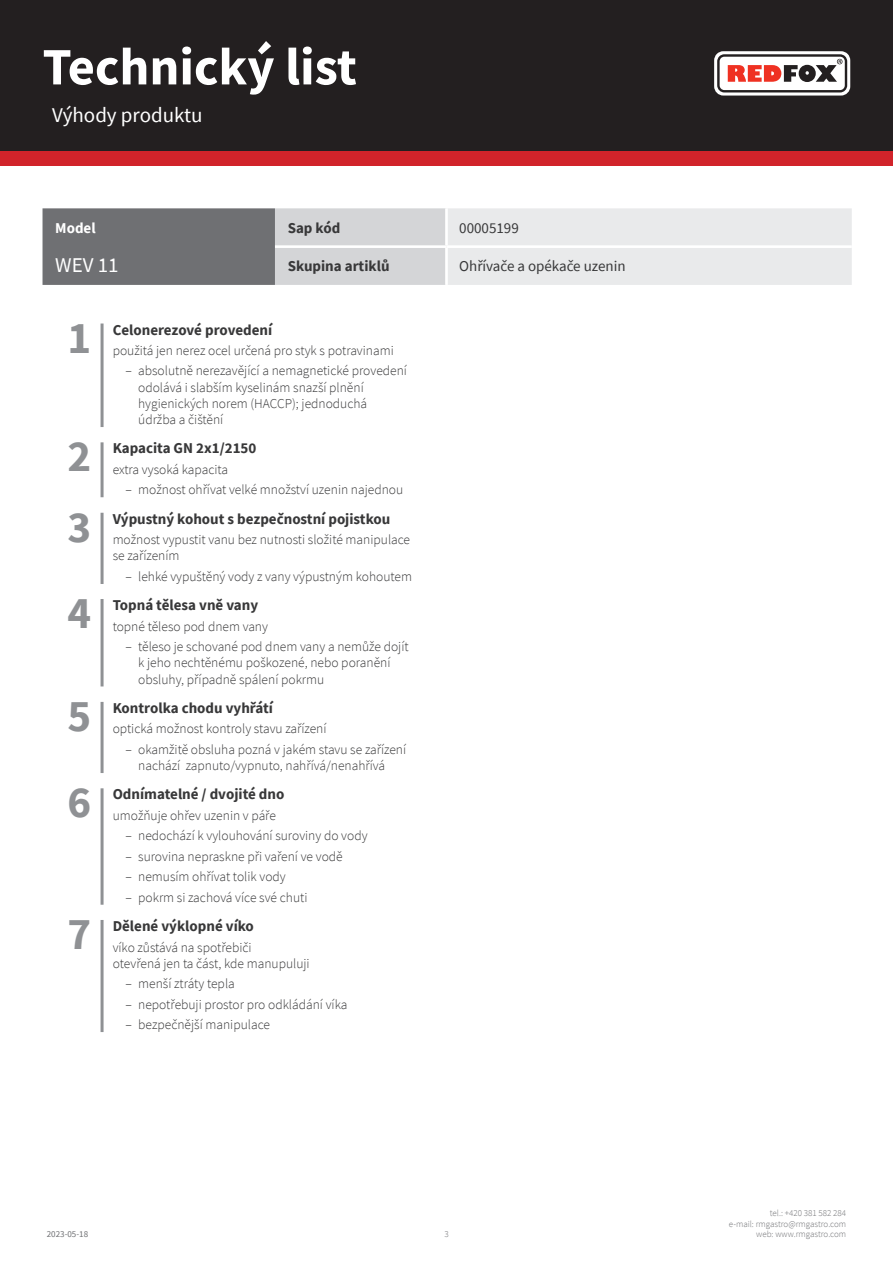
<style>
.page{position:relative;width:893px;height:1263px;background:#fff}
.page>*{position:absolute;margin:0;border:0;box-sizing:border-box;transform-origin:0 0}
.t1{font:700 52.5px "Source Sans Pro";color:#fff}
.TraitNr{font:700 45px "Source Sans Pro";color:#8f9194}
.kapitola{font:21px "Source Sans Pro";color:#fff}
.tabulka_-_headline{font:21px "Source Sans Pro";color:#fff}
.TraitParameter{font:700 15px "Source Sans Pro";color:#383839}
.tabulka_-_text{font:15px "Source Sans Pro";color:#383839}
.tabulka_-_text-2{font:700 15px "Source Sans Pro";color:#383839}
.tabulka_-_text-3{font:700 15px "Source Sans Pro";color:#fff}
.TraitAdventage{font:300 13.5px/16.2px "Source Sans Pro";color:#383839}
.t2{font:300 9px/10.8px "Source Sans Pro";color:#6f7073;text-align:right}
.t3{font:9px "Source Sans Pro";color:#6f7073}
</style>
<div class="page">
<div style="left:0;top:0;width:893px;height:166px;background:#d1232a"></div>
<div style="left:0;top:0;width:893px;height:151px;background:#231f20"></div>
<svg style="left:714px;top:51px;width:136px;height:45px"></svg>
<hr style="left:101px;top:323px;width:3px;height:104px;background:#8f9194">
<hr style="left:101px;top:442px;width:3px;height:55px;background:#8f9194">
<hr style="left:101px;top:512px;width:3px;height:72px;background:#8f9194">
<hr style="left:101px;top:599px;width:3px;height:88px;background:#8f9194">
<hr style="left:101px;top:702px;width:3px;height:71px;background:#8f9194">
<hr style="left:101px;top:788px;width:3px;height:117px;background:#8f9194">
<hr style="left:101px;top:920px;width:3px;height:112px;background:#8f9194">
<svg style="left:43px;top:208px;width:809px;height:77px;background:#c0c1c3"></svg>
<hr style="left:445px;top:208px;width:3px;height:37px;background:#fff">
<hr style="left:275px;top:245px;width:171px;height:3px;background:#fff">
<hr style="left:446px;top:245px;width:406px;height:3px;background:#fff">
<hr style="left:445px;top:248px;width:3px;height:37px;background:#fff">
<h1 class="t1" style="left:43px;top:31px;width:316px">Technický list</h1>
<p class="kapitola" style="left:52px;top:101px;width:152px">Výhody produktu</p>
<p class="tabulka_-_text-3" style="left:55px;top:218px;width:42px">Model</p>
<p class="tabulka_-_text-2" style="left:288px;top:218px;width:54px">Sap kód</p>
<p class="tabulka_-_text" style="left:459px;top:219px;width:61px">00005199</p>
<p class="tabulka_-_headline" style="left:55px;top:251px;width:65px">WEV 11</p>
<p class="tabulka_-_text-2" style="left:288px;top:256px;width:103px">Skupina artiklů</p>
<p class="tabulka_-_text" style="left:459px;top:257px;width:168px">Ohřívače a opékače uzenin</p>
<p class="TraitNr" style="left:68px;top:307px;width:25px">1</p>
<p class="TraitParameter" style="left:113px;top:319px;width:161px">Celonerezové provedení</p>
<p class="TraitAdventage" style="left:113px;top:342px;width:283px">použitá jen nerez ocel určená pro styk s potravinami</p>
<p class="TraitAdventage" style="left:138px;top:363px;width:270px;text-indent:-13px">– absolutně nerezavějící a nemagnetické provedení odolává i slabším kyselinám snazší plnění hygienických norem (HACCP); jednoduchá údržba a čištění</p>
<p class="TraitNr" style="left:68px;top:426px;width:25px">2</p>
<p class="TraitParameter" style="left:113px;top:438px;width:145px">Kapacita GN 2x1/2150</p>
<p class="TraitAdventage" style="left:113px;top:461px;width:117px">extra vysoká kapacita</p>
<p class="TraitAdventage" style="left:125px;top:482px;width:279px">– možnost ohřívat velké množství uzenin najednou</p>
<p class="TraitNr" style="left:68px;top:496px;width:25px">3</p>
<p class="TraitParameter" style="left:113px;top:509px;width:279px">Výpustný kohout s bezpečnostní pojistkou</p>
<p class="TraitAdventage" style="left:113px;top:532px;width:299px">možnost vypustit vanu bez nutnosti složité manipulace se zařízením</p>
<p class="TraitAdventage" style="left:125px;top:568px;width:288px">– lehké vypuštěný vody z vany výpustným kohoutem</p>
<p class="TraitNr" style="left:68px;top:583px;width:25px">4</p>
<p class="TraitParameter" style="left:113px;top:595px;width:147px">Topná tělesa vně vany</p>
<p class="TraitAdventage" style="left:113px;top:618px;width:157px">topné těleso pod dnem vany</p>
<p class="TraitAdventage" style="left:138px;top:639px;width:272px;text-indent:-13px">– těleso je schované pod dnem vany a nemůže dojít k jeho nechtěnému poškozené, nebo poranění obsluhy, případně spálení pokrmu</p>
<p class="TraitNr" style="left:68px;top:685px;width:25px">5</p>
<p class="TraitParameter" style="left:113px;top:698px;width:162px">Kontrolka chodu vyhřátí</p>
<p class="TraitAdventage" style="left:113px;top:721px;width:215px">optická možnost kontroly stavu zařízení</p>
<p class="TraitAdventage" style="left:138px;top:741px;width:269px;text-indent:-13px">– okamžitě obsluha pozná v jakém stavu se zařízení nachází zapnuto/vypnuto, nahřívá/nenahřívá</p>
<p class="TraitNr" style="left:68px;top:772px;width:25px">6</p>
<p class="TraitParameter" style="left:113px;top:784px;width:173px">Odnímatelné / dvojité dno</p>
<p class="TraitAdventage" style="left:113px;top:807px;width:165px">umožňuje ohřev uzenin v páře</p>
<p class="TraitAdventage" style="left:125px;top:828px;width:244px">– nedochází k vylouhování suroviny do vody</p>
<p class="TraitAdventage" style="left:125px;top:848px;width:219px">– surovina nepraskne při vaření ve vodě</p>
<p class="TraitAdventage" style="left:125px;top:869px;width:162px">– nemusím ohřívat tolik vody</p>
<p class="TraitAdventage" style="left:125px;top:889px;width:184px">– pokrm si zachová více své chuti</p>
<p class="TraitNr" style="left:68px;top:904px;width:25px">7</p>
<p class="TraitParameter" style="left:113px;top:916px;width:143px">Dělené výklopné víko</p>
<p class="TraitAdventage" style="left:113px;top:939px;width:199px">víko zůstává na spotřebiči<br>otevřená jen ta část, kde manupuluji</p>
<p class="TraitAdventage" style="left:125px;top:976px;width:111px">– menší ztráty tepla</p>
<p class="TraitAdventage" style="left:125px;top:996px;width:223px">– nepotřebuji prostor pro odkládání víka</p>
<p class="TraitAdventage" style="left:125px;top:1016px;width:146px">– bezpečnější manipulace</p>
<p class="t3" style="left:47px;top:1229px;width:43px">2023-05-18</p>
<p class="t2" style="left:444px;top:1229px;width:6px">3</p>
<p class="t2" style="left:729px;top:1207px;width:119px">tel.: +420 381 582 284<br>e-mail: rmgastro@rmgastro.com web: www.rmgastro.com</p>
</div>
